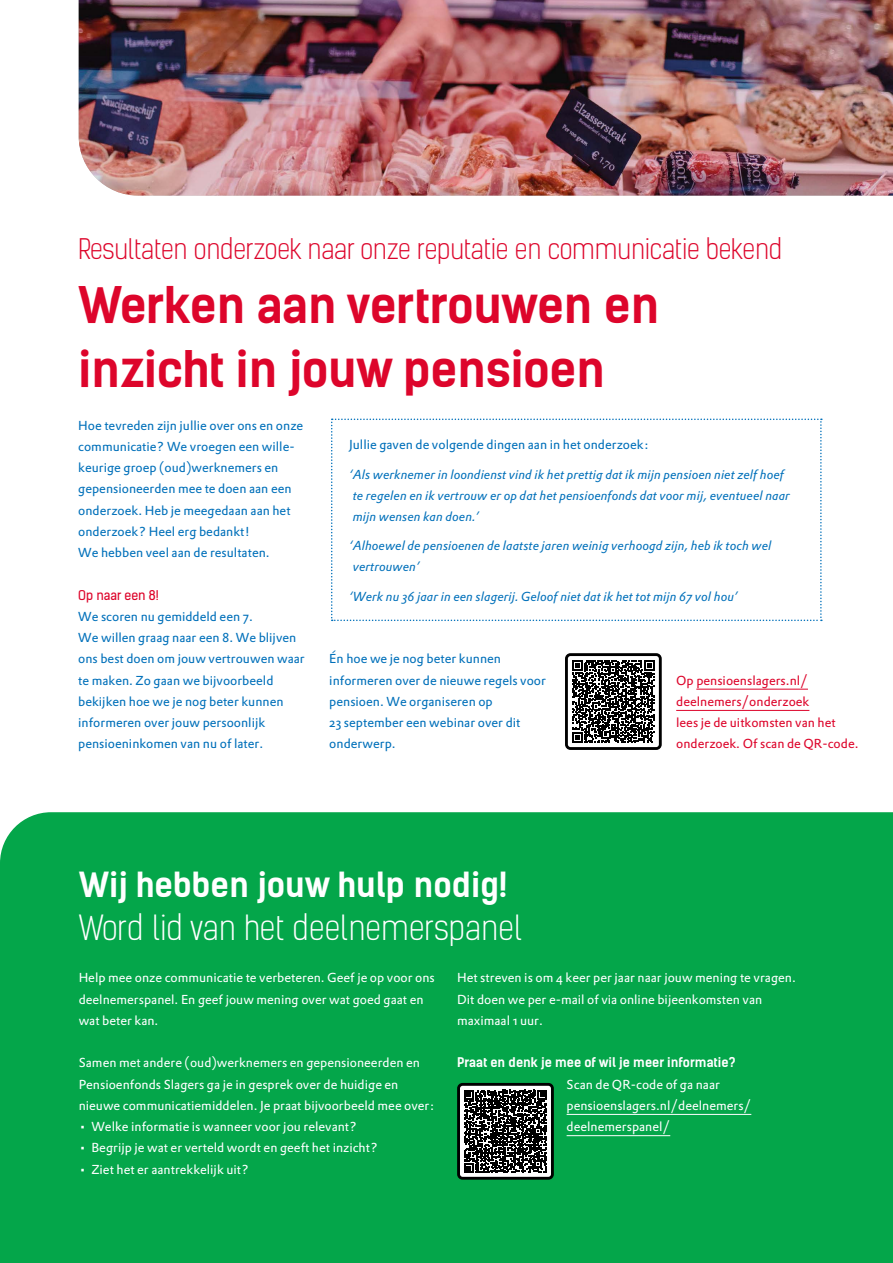
<style>
.page{position:relative;width:893px;height:1263px;background:#fff}
.page>*{position:absolute;margin:0;border:0;box-sizing:border-box;transform-origin:0 0}
.t1{font:700 48px/63.8px "Kelson Sans";letter-spacing:-.01em;color:#dd052b}
.t2{font:300 33px "Kelson Sans";color:#fff}
.t3{font:700 33px "Kelson Sans";color:#fff}
.t4{font:300 27px "Kelson Sans";letter-spacing:-.01em;color:#dd052b}
.t5{font:12.75px/21.3px "DTL Prokyon ST";color:#0070ba}
.t6{font:12.75px/21.3px "DTL Prokyon ST";color:#fff}
.t7{font:italic 12.75px/21px "DTL Prokyon ST";color:#0070ba}
.t8{font:12.75px/21.3px "DTL Prokyon ST";color:#dd052b}
.t9{font:700 12.75px "Kelson Sans";color:#fff}
.t10{font:12.75px "Kelson Sans";color:#dd052b}
</style>
<div class="page">
<img style="left:79px;top:0;width:814px;height:196px">
<svg style="left:331px;top:419px;width:491px;height:202px"></svg>
<div style="left:0;top:812px;width:893px;height:451px;background:#04a64a"></div>
<hr style="left:567px;top:1114px;width:184px;height:1px;background:#fff">
<hr style="left:567px;top:1135px;width:103px;height:1px;background:#fff">
<svg style="left:572px;top:660px;width:82px;height:83px"></svg>
<div style="left:565px;top:653px;width:97px;height:97px;border:3px solid #000;border-radius:4px"></div>
<hr style="left:696px;top:689px;width:112px;height:1px;background:#dd052b">
<hr style="left:676px;top:710px;width:133px;height:1px;background:#dd052b">
<div style="left:459px;top:1084px;width:93px;height:94px;background:#fff;border-radius:4px"></div>
<svg style="left:464px;top:1090px;width:83px;height:83px"></svg>
<div style="left:457px;top:1083px;width:97px;height:97px;border:3px solid #000;border-radius:4px"></div>
<h3 class="t4" style="left:78px;top:233px;width:706px">Resultaten onderzoek naar onze reputatie en communicatie bekend</h3>
<h1 class="t1" style="left:78px;top:274px;width:583px">Werken aan vertrouwen en inzicht in jouw pensioen</h1>
<p class="t5" style="left:78px;top:414px;width:227px">Hoe tevreden zijn jullie over ons en onze communicatie? We vroegen een wille&shy;keurige groep (oud)werknemers en gepensioneerden mee te doen aan een onderzoek. Heb je meegedaan aan het onderzoek? Heel erg bedankt!<br>We hebben veel aan de resultaten.</p>
<p class="t10" style="left:78px;top:587px;width:82px">Op naar een 8!</p>
<p class="t5" style="left:78px;top:605px;width:228px">We scoren nu gemiddeld een 7.<br>We willen graag naar een 8. We blijven ons best doen om jouw vertrouwen waar te maken. Zo gaan we bijvoorbeeld bekijken hoe we je nog beter kunnen informeren over jouw persoonlijk pensioeninkomen van nu of later.</p>
<p class="t5" style="left:349px;top:434px;width:301px">Jullie gaven de volgende dingen aan in het onderzoek:</p>
<p class="t7" style="left:349px;top:463px;width:442px">‘Als werknemer in loondienst vind ik het prettig dat ik mijn pensioen niet zelf hoef te regelen en ik vertrouw er op dat het pensioenfonds dat voor mij, eventueel naar mijn wensen kan doen.’</p>
<p class="t7" style="left:349px;top:535px;width:424px">‘Alhoewel de pensioenen de laatste jaren weinig verhoogd zijn, heb ik toch wel vertrouwen’</p>
<p class="t7" style="left:349px;top:585px;width:390px">‘Werk nu 36 jaar in een slagerij. Geloof niet dat ik het tot mijn 67 vol hou’</p>
<p class="t5" style="left:329px;top:648px;width:218px">Én hoe we je nog beter kunnen informeren over de nieuwe regels voor pensioen. We organiseren op<br>23 september een webinar over dit onderwerp.</p>
<p class="t8" style="left:676px;top:669px;width:184px">Op pensioenslagers.nl/ deelnemers/onderzoek<br>lees je de uitkomsten van het onderzoek. Of scan de QR-code.</p>
<h2 class="t3" style="left:79px;top:865px;width:430px">Wij hebben jouw hulp nodig!</h2>
<h2 class="t2" style="left:79px;top:908px;width:445px">Word lid van het deelnemerspanel</h2>
<p class="t6" style="left:79px;top:967px;width:358px">Help mee onze communicatie te verbeteren. Geef je op voor ons deelnemerspanel. En geef jouw mening over wat goed gaat en wat beter kan.</p>
<p class="t6" style="left:79px;top:1052px;width:357px">Samen met andere (oud)werknemers en gepensioneerden en<br>Pensioenfonds Slagers ga je in gesprek over de huidige en nieuwe communicatiemiddelen. Je praat bijvoorbeeld mee over:</p>
<p class="t6" style="left:79px;top:1116px;width:280px">• Welke informatie is wanneer voor jou relevant?</p>
<p class="t6" style="left:79px;top:1137px;width:301px">• Begrijp je wat er verteld wordt en geeft het inzicht?</p>
<p class="t6" style="left:79px;top:1158px;width:172px">• Ziet het er aantrekkelijk uit?</p>
<p class="t6" style="left:457px;top:967px;width:340px">Het streven is om 4 keer per jaar naar jouw mening te vragen.<br>Dit doen we per e-mail of via online bijeenkomsten van maximaal 1 uur.</p>
<p class="t9" style="left:457px;top:1055px;width:280px">Praat en denk je mee of wil je meer informatie?</p>
<p class="t6" style="left:567px;top:1073px;width:186px">Scan de QR-code of ga naar pensioenslagers.nl/deelnemers/ deelnemerspanel/</p>
</div>
